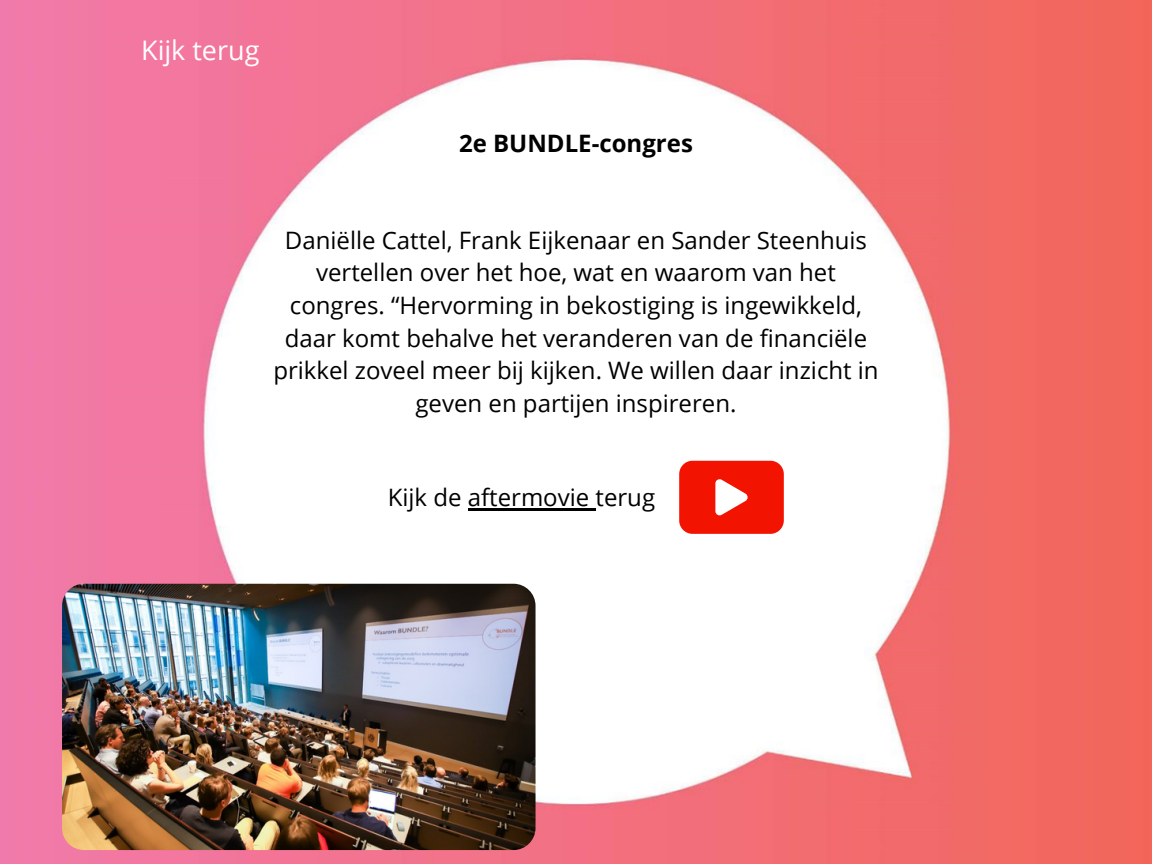
<style>
.page{position:relative;width:1152px;height:864px;background:#fff}
.page>*{position:absolute;margin:0;border:0;box-sizing:border-box;transform-origin:0 0}
.t1{font:27px "Open Sans";color:#fff}
.t2{font:24px/32.7px "Open Sans";color:#000;text-align:center}
.t3{font:700 24px "Open Sans";color:#000}
</style>
<div class="page">
<img style="left:0;top:0;width:1152px;height:864px">
<img style="left:62px;top:584px;width:474px;height:266px;border-radius:22px">
<svg style="left:679px;top:461px;width:105px;height:73px;background:#f3301e"></svg>
<hr style="left:468px;top:508px;width:128px;height:2px;background:#000">
<p class="t1" style="left:141px;top:31px;width:120px">Kijk terug</p>
<p class="t3" style="left:459px;top:127px;width:235px">2e BUNDLE-congres</p>
<p class="t2" style="left:273px;top:223px;width:607px">Daniëlle Cattel, Frank Eijkenaar en Sander Steenhuis vertellen over het hoe, wat en waarom van het congres. “Hervorming in bekostiging is ingewikkeld, daar komt behalve het veranderen van de financiële prikkel zoveel meer bij kijken. We willen daar inzicht in geven en partijen inspireren.</p>
<p class="t2" style="left:388px;top:480px;width:269px">Kijk de aftermovie terug</p>
</div>
